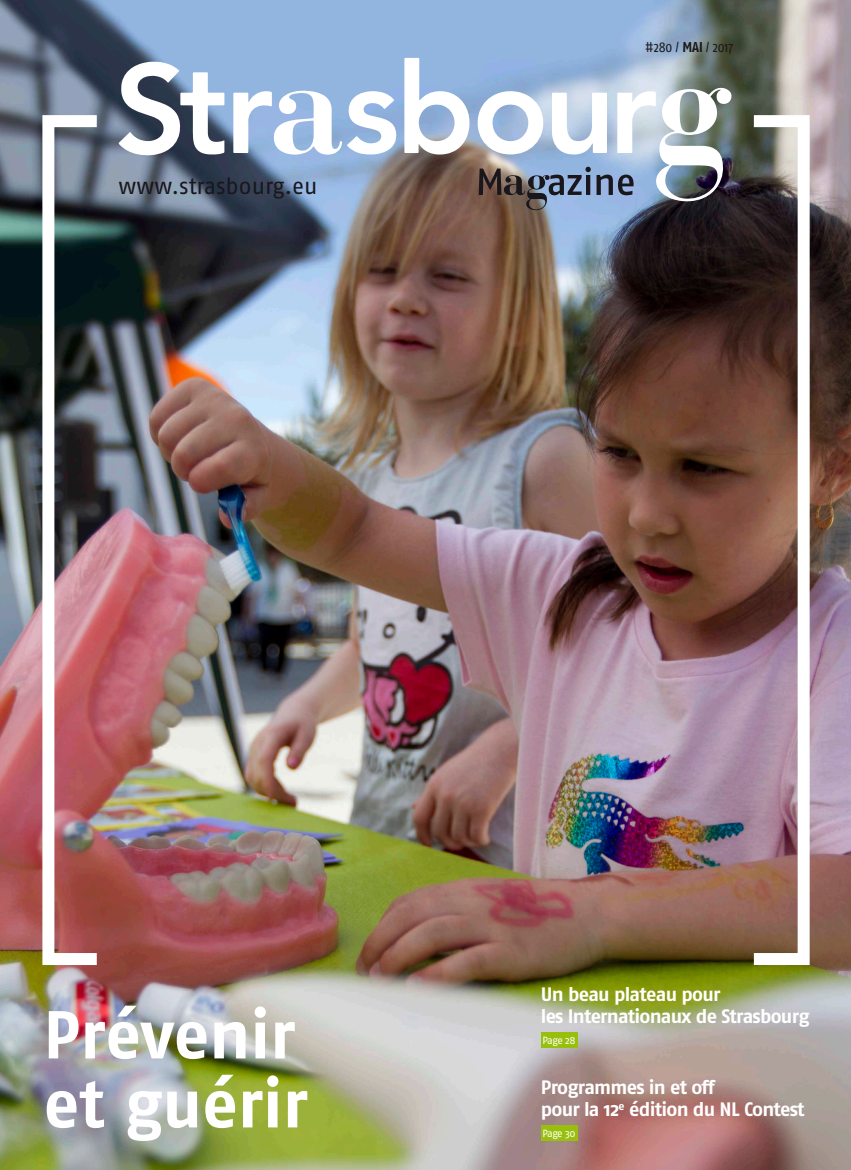
<style>
.page{position:relative;width:851px;height:1170px;background:#fff}
.page>*{position:absolute;margin:0;border:0;box-sizing:border-box;transform-origin:0 0}
.t1{font:700 67.5px/69px "Fago No";letter-spacing:-.005em;color:#fff}
.t2{font:22.95px "Fago No";color:#1a171c}
.t3{font:700 19.35px/21.8px "Fago No";letter-spacing:-.04em;color:#fff}
.t4{font:14.25px "Fago Co";color:#1a171c}
.t5{font:10.5px "Fago No";letter-spacing:-.05em;color:#fff}
.s1{font-weight:700}
</style>
<div class="page">
<img style="left:0;top:0;width:850px;height:1169px">
<svg style="left:404px;top:58px;width:66px;height:97px"></svg>
<svg style="left:118px;top:62px;width:106px;height:93px"></svg>
<svg style="left:233px;top:90px;width:163px;height:65px"></svg>
<div style="left:540px;top:1032px;width:37px;height:16px;background:#98bf0c"></div>
<div style="left:540px;top:1125px;width:37px;height:16px;background:#98bf0c"></div>
<div style="left:753px;top:115px;width:56px;height:849px;border:12px solid #fff"></div>
<div style="left:42px;top:115px;width:55px;height:849px;border:12px solid #fff"></div>
<img style="left:477px;top:88px;width:254px;height:122px">
<p class="t2" style="left:118px;top:173px;width:201px">www.strasbourg.eu</p>
<p class="t4" style="left:645px;top:39px;width:89px">#280 / <span class="s1">mai</span> / 2017</p>
<h1 class="t1" style="left:43px;top:999px;width:266px">Prévenir et guérir</h1>
<p class="t3" style="left:540px;top:983px;width:270px">Un beau plateau pour<br>les Internationaux de Strasbourg</p>
<p class="t5" style="left:542px;top:1034px;width:34px">Page 28</p>
<p class="t3" style="left:540px;top:1076px;width:265px">Programmes in et off<br>pour la 12<sup>e</sup> édition du NL Contest</p>
<p class="t5" style="left:542px;top:1127px;width:35px">Page 30</p>
</div>
